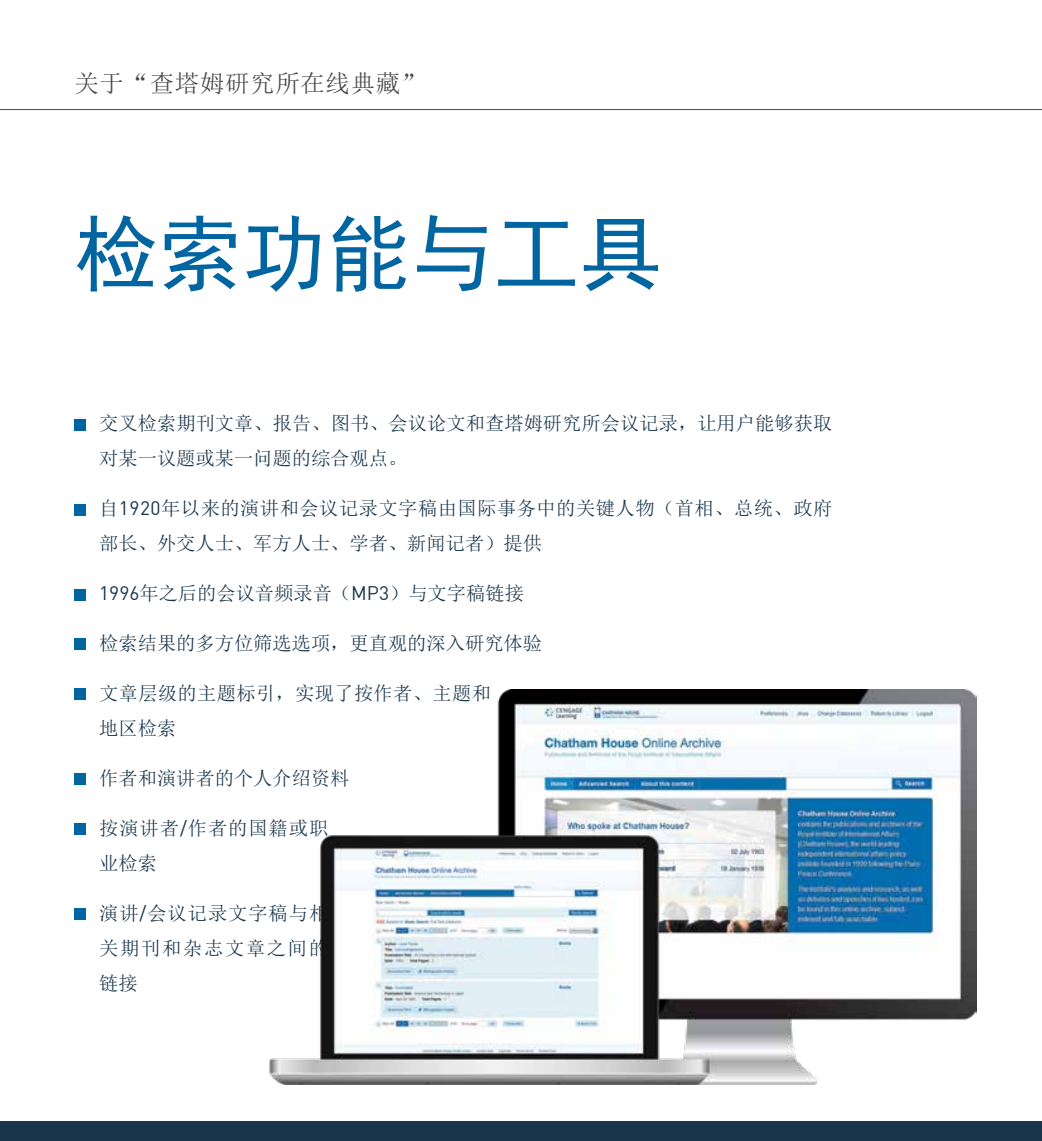
<style>
.page{position:relative;width:1042px;height:1141px;background:#fff}
.page>*{position:absolute;margin:0;border:0;box-sizing:border-box;transform-origin:0 0}
.t1{font:84px "Sim Hei";color:#0065a1}
.t2{font:24.5px "Sim Sun";letter-spacing:.025em;color:#494747}
.t3{font:19.25px/35px "Sim Sun";color:#18354a}
.t4{font:19.25px/35px "Sim Sun";letter-spacing:.025em;color:#18354a}
.t5{font:19.25px/35px "Sim Sun";letter-spacing:.02em;color:#18354a}
.t6{font:19.25px/35px "Sim Sun";letter-spacing:.05em;color:#18354a}
.s1{font-family:"DIN Offc"}
</style>
<div class="page">
<hr style="left:1041px;top:0;width:1px;height:1141px;background:#18354a">
<div style="left:0;top:1121px;width:1042px;height:20px;background:#18354a"></div>
<div style="left:74px;top:419px;width:12px;height:11px;background:#0065a1"></div>
<div style="left:74px;top:504px;width:12px;height:11px;background:#0065a1"></div>
<div style="left:74px;top:589px;width:12px;height:11px;background:#0065a1"></div>
<div style="left:74px;top:639px;width:12px;height:11px;background:#0065a1"></div>
<div style="left:74px;top:689px;width:12px;height:11px;background:#0065a1"></div>
<div style="left:74px;top:773px;width:12px;height:12px;background:#0065a1"></div>
<div style="left:74px;top:823px;width:12px;height:12px;background:#0065a1"></div>
<div style="left:74px;top:908px;width:12px;height:12px;background:#0065a1"></div>
<hr style="left:0;top:109px;width:1042px;height:1px;background:#494747">
<img style="left:269px;top:689px;width:707px;height:395px">
<p class="t2" style="left:74px;top:71px;width:352px">关于“查塔姆研究所在线典藏”</p>
<h1 class="t1" style="left:74px;top:211px;width:590px">检索功能与工具</h1>
<p class="t3" style="left:99px;top:406px;width:734px">交叉检索期刊文章、报告、图书、会议论文和查塔姆研究所会议记录，让用户能够获取对某一议题或某一问题的综合观点。</p>
<p class="t4" style="left:99px;top:491px;width:734px">自<span class="s1">1920</span>年以来的演讲和会议记录文字稿由国际事务中的关键人物（首相、总统、政府部长、外交人士、军方人士、学者、新闻记者）提供</p>
<p class="t3" style="left:99px;top:576px;width:426px"><span class="s1">1996</span>年之后的会议音频录音（<span class="s1">MP3</span>）与文字稿链接</p>
<p class="t3" style="left:99px;top:626px;width:444px">检索结果的多方位筛选选项，更直观的深入研究体验</p>
<p class="t5" style="left:99px;top:676px;width:393px">文章层级的主题标引，实现了按作者、主题和地区检索</p>
<p class="t3" style="left:99px;top:760px;width:252px">作者和演讲者的个人介绍资料</p>
<p class="t6" style="left:99px;top:810px;width:230px">按演讲者<span class="s1">/</span>作者的国籍或职业检索</p>
<p class="t3" style="left:99px;top:895px;width:230px;text-align:justify">演讲<span class="s1">/</span>会议记录文字稿与相关期刊和杂志文章之间的链接</p>
</div>
